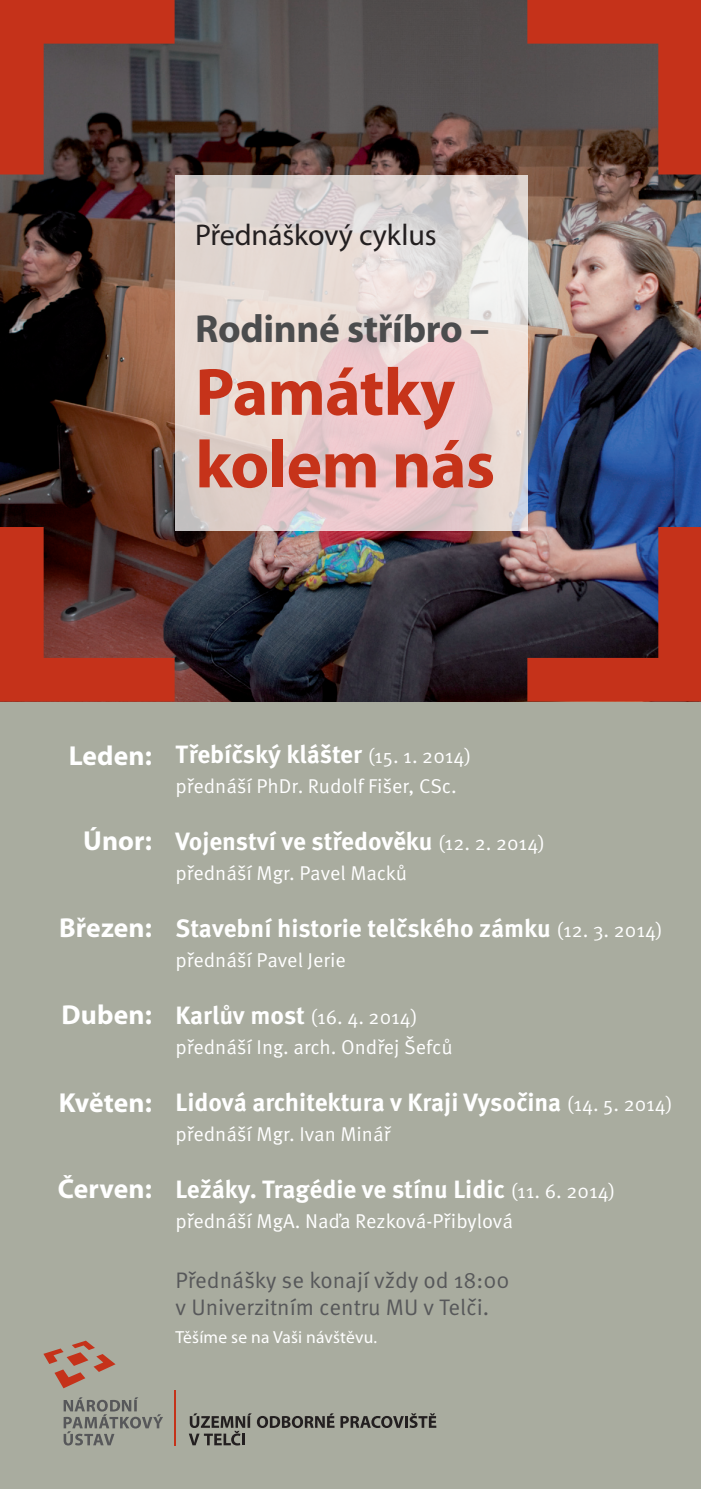
<style>
.page{position:relative;width:701px;height:1489px;background:#fff}
.page>*{position:absolute;margin:0;border:0;box-sizing:border-box;transform-origin:0 0}
.t1{font:700 67.5px/72.5px "Myriad Pro";letter-spacing:-.01em;color:#c6331a}
.t2{font:700 39.25px "Myriad Pro";letter-spacing:-.01em;color:#4b4c4d}
.t3{font:30px "Myriad Pro";letter-spacing:-.005em;color:#231f20}
.t4{font:700 27.5px "Myriad Pro";letter-spacing:.005em;color:#fff}
.t5{font:700 25px "Meta Pro";color:#fff}
.t6{font:22.5px/27px "Meta Pro";color:#57585a}
.t7{font:20px/29.5px "Meta Pro";color:#fff}
.t8{font:17.5px "Myriad Pro";letter-spacing:.01em;color:#fff}
.s1{font-weight:400;font-size:20px}
.s2{font-weight:700;font-size:25px}
</style>
<div class="page">
<div style="left:0;top:678px;width:700px;height:810px;background:#a9ac9f"></div>
<img style="left:0;top:0;width:700px;height:701px">
<svg style="left:527px;top:527px;width:173px;height:174px;background:#7f3c3b"></svg>
<svg style="left:527px;top:0;width:173px;height:174px;background:#864033"></svg>
<svg style="left:0;top:0;width:174px;height:174px;background:#7f3a30"></svg>
<svg style="left:0;top:527px;width:174px;height:174px;background:#872e22"></svg>
<svg style="left:175px;top:175px;width:353px;height:356px;background:#e4d4d2"></svg>
<svg style="left:64px;top:1397px;width:99px;height:48px"></svg>
<svg style="left:43px;top:1340px;width:72px;height:48px"></svg>
<hr style="left:174px;top:1389px;width:1px;height:56px;background:#c5321a">
<svg style="left:257px;top:1413px;width:77px;height:14px"></svg>
<svg style="left:340px;top:1413px;width:96px;height:14px"></svg>
<svg style="left:189px;top:1413px;width:62px;height:32px"></svg>
<p class="t3" style="left:195px;top:216px;width:243px">Přednáškový cyklus</p>
<h2 class="t2" style="left:195px;top:303px;width:295px">Rodinné stříbro –</h2>
<h1 class="t1" style="left:195px;top:353px;width:301px">Památky kolem nás</h1>
<p class="t4" style="left:69px;top:738px;width:85px">Leden:</p>
<p class="t4" style="left:83px;top:823px;width:70px">Únor:</p>
<p class="t4" style="left:59px;top:909px;width:94px">Březen:</p>
<p class="t4" style="left:61px;top:996px;width:92px">Duben:</p>
<p class="t4" style="left:59px;top:1084px;width:95px">Květen:</p>
<p class="t4" style="left:58px;top:1170px;width:96px">Červen:</p>
<p class="t5" style="left:175px;top:738px;width:297px">Třebíčský klášter <span class="s1">(15. 1. 2014)</span></p>
<p class="t7" style="left:175px;top:771px;width:283px">přednáší PhDr. Rudolf Fišer, CSc.</p>
<p class="t5" style="left:175px;top:825px;width:370px">Vojenství ve středověku <span class="s1">(12. 2. 2014)</span></p>
<p class="t7" style="left:175px;top:858px;width:233px">přednáší Mgr. Pavel Macků</p>
<p class="t5" style="left:175px;top:912px;width:488px">Stavební historie telčského zámku <span class="s1">(12. 3. 2014)</span></p>
<p class="t7" style="left:175px;top:945px;width:172px">přednáší Pavel Jerie</p>
<p class="t7" style="left:175px;top:1002px;width:278px"><span class="s2">Karlův most</span> (16. 4. 2014) přednáší Ing. arch. Ondřej Šefců</p>
<p class="t5" style="left:175px;top:1086px;width:498px">Lidová architektura v Kraji Vysočina <span class="s1">(14. 5. 2014)</span></p>
<p class="t7" style="left:175px;top:1119px;width:216px">přednáší Mgr. Ivan Minář</p>
<p class="t5" style="left:175px;top:1173px;width:441px">Ležáky. Tragédie ve stínu Lidic <span class="s1">(11. 6. 2014)</span></p>
<p class="t7" style="left:175px;top:1206px;width:339px">přednáší MgA. Naďa Rezková-Přibylová</p>
<p class="t6" style="left:175px;top:1266px;width:335px">Přednášky se konají vždy od 18:00 v Univerzitním centru MU v Telči.</p>
<p class="t8" style="left:175px;top:1326px;width:203px">Těšíme se na Vaši návštěvu.</p>
</div>
